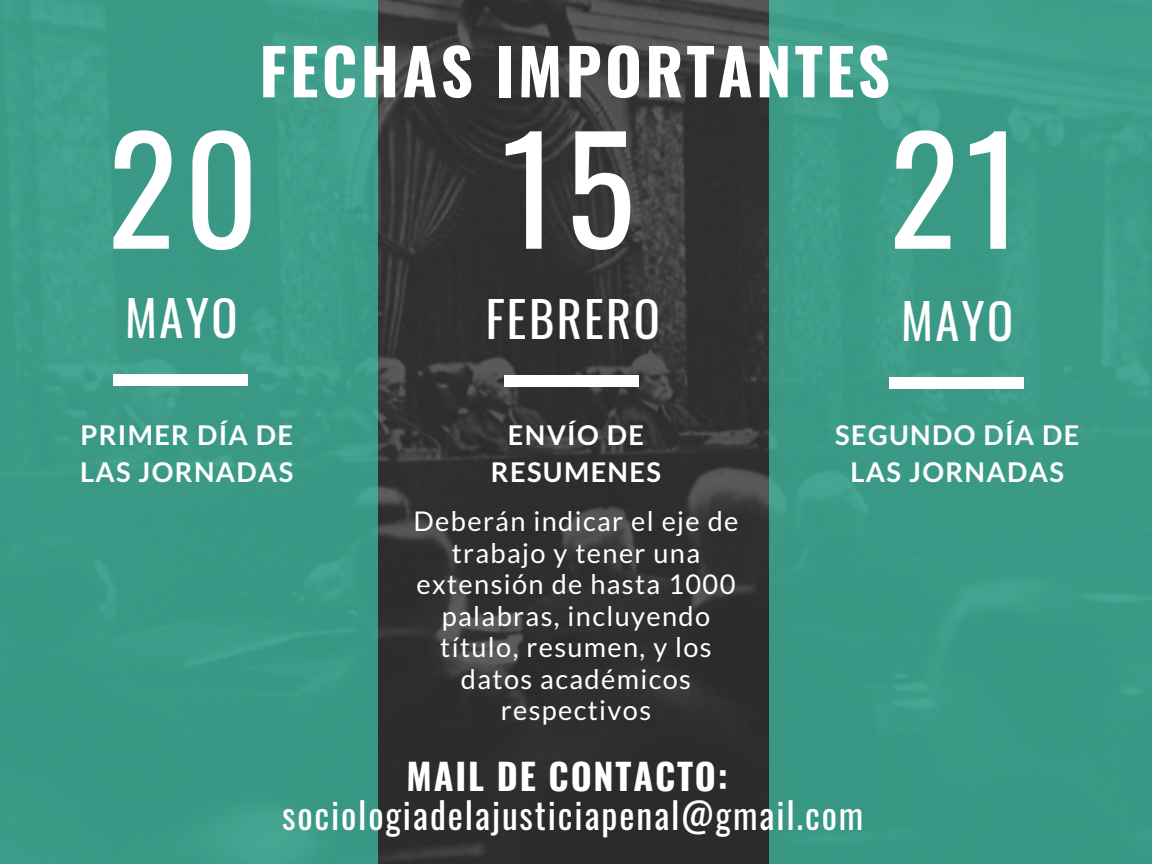
<style>
.page{position:relative;width:1152px;height:864px;background:#fff}
.page>*{position:absolute;margin:0;border:0;box-sizing:border-box;transform-origin:0 0}
.t1{font:144.9px "Oswald";color:#fff}
.t2{font:700 63.45px "Oswald";letter-spacing:.05em;color:#fff}
.t3{font:48.3px "Oswald";letter-spacing:.05em;color:#fff}
.t4{font:36px "Oswald";letter-spacing:.05em;color:#fff}
.t5{font:700 36px "Oswald";letter-spacing:.05em;color:#fff}
.t6{font:27.15px/31.5px "Lato";letter-spacing:.05em;color:#fff;text-align:center}
.t7{font:700 27.15px/37.2px "Lato";letter-spacing:.05em;color:#fff;text-align:center}
</style>
<div class="page">
<img style="left:378px;top:0;width:391px;height:864px">
<div style="left:0;top:0;width:378px;height:864px;background:#3a9986"></div>
<div style="left:113px;top:375px;width:135px;height:11px;background:#fff"></div>
<div style="left:769px;top:0;width:383px;height:864px;background:#3b9a86"></div>
<div style="left:504px;top:376px;width:135px;height:11px;background:#fff"></div>
<div style="left:889px;top:377px;width:135px;height:12px;background:#fff"></div>
<h2 class="t2" style="left:259px;top:22px;width:632px">FECHAS IMPORTANTES</h2>
<h1 class="t1" style="left:107px;top:76px;width:153px">20</h1>
<h1 class="t1" style="left:889px;top:76px;width:135px">21</h1>
<h1 class="t1" style="left:501px;top:76px;width:135px">15</h1>
<h3 class="t3" style="left:125px;top:280px;width:114px">MAYO</h3>
<p class="t7" style="left:80px;top:416px;width:215px;text-align:left">PRIMER DÍA DE<br>LAS JORNADAS</p>
<h3 class="t3" style="left:486px;top:281px;width:176px">FEBRERO</h3>
<p class="t7" style="left:491px;top:416px;width:171px">ENVÍO DE<br>RESUMENES</p>
<h3 class="t3" style="left:901px;top:283px;width:114px">MAYO</h3>
<p class="t7" style="left:835px;top:416px;width:246px">SEGUNDO DÍA DE<br>LAS JORNADAS</p>
<p class="t6" style="left:413px;top:505px;width:327px">Deberán indicar el eje de trabajo y tener una extensión de hasta 1000 palabras, incluyendo título, resumen, y los datos académicos respectivos</p>
<h3 class="t5" style="left:407px;top:748px;width:323px">MAIL DE CONTACTO:</h3>
<h3 class="t4" style="left:282px;top:787px;width:583px">sociologiadelajusticiapenal@gmail.com</h3>
</div>
